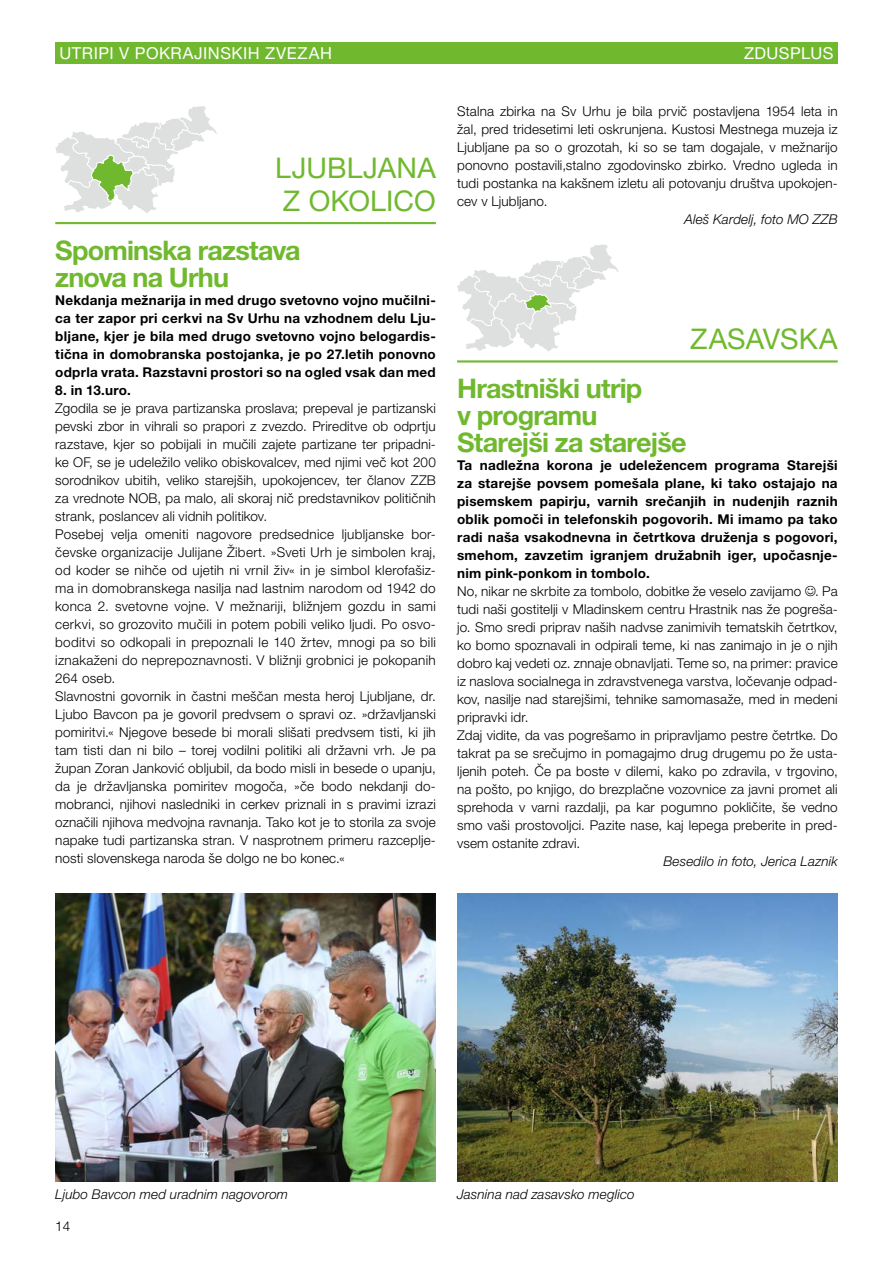
<style>
.page{position:relative;width:893px;height:1263px;background:#fff}
.page>*{position:absolute;margin:0;border:0;box-sizing:border-box;transform-origin:0 0}
.t1{font:28.5px/33px "Helvetica Neue LT Pro";letter-spacing:.005em;color:#70b92f}
.t2{font:700 27px/27px "Helvetica Neue LT Pro";letter-spacing:-.03em;color:#70b92f}
.t3{font:16.5px "Helvetica Neue LT Pro";letter-spacing:.03em;color:#fff}
.t4{font:300 13.5px/18px "Helvetica Neue LT Pro";letter-spacing:.01em;color:#000}
.t5{font:700 13.5px/18px "Helvetica Neue LT Pro";letter-spacing:.02em;color:#000;text-align:justify}
.t6{font:italic 300 13.5px "Helvetica Neue LT Pro";letter-spacing:.01em;color:#000}
</style>
<div class="page">
<div style="left:55px;top:43px;width:783px;height:21px;background:#70b92f"></div>
<svg style="left:55px;top:106px;width:162px;height:107px"></svg>
<hr style="left:55px;top:222px;width:381px;height:2px;background:#70b92f">
<svg style="left:457px;top:245px;width:162px;height:107px"></svg>
<hr style="left:457px;top:360px;width:381px;height:2px;background:#70b92f">
<img style="left:55px;top:893px;width:381px;height:288px">
<img style="left:457px;top:893px;width:381px;height:288px">
<p class="t3" style="left:60px;top:43px;width:274px">UTRIPI V POKRAJINSKIH ZVEZAH</p>
<p class="t3" style="left:744px;top:43px;width:91px">ZDUSPLUS</p>
<h1 class="t1" style="left:275px;top:151px;width:162px">LJUBLJANA<br>Z OKOLICO</h1>
<h2 class="t2" style="left:55px;top:236px;width:247px">Spominska razstava znova na Urhu</h2>
<p class="t5" style="left:55px;top:290px;width:382px">Nekdanja mežnarija in med drugo svetovno vojno mučilni&shy;ca ter zapor pri cerkvi na Sv Urhu na vzhodnem delu Lju&shy;bljane, kjer je bila med drugo svetovno vojno belogardis&shy;tična in domobranska postojanka, je po 27.letih ponovno odprla vrata. Razstavni prostori so na ogled vsak dan med</p>
<p class="t5" style="left:55px;top:380px;width:77px">8. in 13.uro.</p>
<p class="t4" style="left:55px;top:399px;width:382px">Zgodila se je prava partizanska proslava; prepeval je partizanski pevski zbor in vihrali so prapori z zvezdo. Prireditve ob odprtju razstave, kjer so pobijali in mučili zajete partizane ter pripadni&shy;ke OF, se je udeležilo veliko obiskovalcev, med njimi več kot 200 sorodnikov ubitih, veliko starejših, upokojencev, ter članov ZZB za vrednote NOB, pa malo, ali skoraj nič predstavnikov političnih strank, poslancev ali vidnih politikov.<br>Posebej velja omeniti nagovore predsednice ljubljanske bor&shy;čevske organizacije Julijane Žibert. »Sveti Urh je simbolen kraj, od koder se nihče od ujetih ni vrnil živ« in je simbol klerofašiz&shy;ma in domobranskega nasilja nad lastnim narodom od 1942 do konca 2. svetovne vojne. V mežnariji, bližnjem gozdu in sami cerkvi, so grozovito mučili in potem pobili veliko ljudi. Po osvo&shy;boditvi so odkopali in prepoznali le 140 žrtev, mnogi pa so bili iznakaženi do neprepoznavnosti. V bližnji grobnici je pokopanih 264 oseb.<br>Slavnostni govornik in častni meščan mesta heroj Ljubljane, dr.<br>Ljubo Bavcon pa je govoril predvsem o spravi oz. »državljanski pomiritvi.« Njegove besede bi morali slišati predvsem tisti, ki jih tam tisti dan ni bilo – torej vodilni politiki ali državni vrh. Je pa župan Zoran Janković obljubil, da bodo misli in besede o upanju, da je državljanska pomiritev mogoča, »če bodo nekdanji do&shy;mobranci, njihovi nasledniki in cerkev priznali in s pravimi izrazi označili njihova medvojna ravnanja. Tako kot je to storila za svoje napake tudi partizanska stran. V nasprotnem primeru razceplje&shy;nosti slovenskega naroda še dolgo ne bo konec.«</p>
<p class="t4" style="left:457px;top:102px;width:382px;text-align:justify">Stalna zbirka na Sv Urhu je bila prvič postavljena 1954 leta in žal, pred tridesetimi leti oskrunjena. Kustosi Mestnega muzeja iz Ljubljane pa so o grozotah, ki so se tam dogajale, v mežnarijo ponovno postavili,stalno zgodovinsko zbirko. Vredno ugleda in tudi postanka na kakšnem izletu ali potovanju društva upokojen&shy;cev v Ljubljano.</p>
<p class="t6" style="left:684px;top:211px;width:155px">Aleš Kardelj, foto MO ZZB</p>
<h1 class="t1" style="left:690px;top:322px;width:149px">ZASAVSKA</h1>
<h2 class="t2" style="left:457px;top:374px;width:231px">Hrastniški utrip<br>v programu<br>Starejši za starejše</h2>
<p class="t5" style="left:457px;top:456px;width:382px">Ta nadležna korona je udeležencem programa Starejši za starejše povsem pomešala plane, ki tako ostajajo na pisemskem papirju, varnih srečanjih in nudenjih raznih oblik pomoči in telefonskih pogovorih. Mi imamo pa tako radi naša vsakodnevna in četrtkova druženja s pogovori, smehom, zavzetim igranjem družabnih iger, upočasnje&shy;nim pink-ponkom in tombolo.</p>
<p class="t4" style="left:457px;top:582px;width:382px">No, nikar ne skrbite za tombolo, dobitke že veselo zavijamo . Pa tudi naši gostitelji v Mladinskem centru Hrastnik nas že pogreša&shy;jo. Smo sredi priprav naših nadvse zanimivih tematskih četrtkov, ko bomo spoznavali in odpirali teme, ki nas zanimajo in je o njih dobro kaj vedeti oz. znnaje obnavljati. Teme so, na primer: pravice iz naslova socialnega in zdravstvenega varstva, ločevanje odpad&shy;kov, nasilje nad starejšimi, tehnike samomasaže, med in medeni pripravki idr.<br>Zdaj vidite, da vas pogrešamo in pripravljamo pestre četrtke. Do takrat pa se srečujmo in pomagajmo drug drugemu po že usta&shy;ljenih poteh. Če pa boste v dilemi, kako po zdravila, v trgovino, na pošto, po knjigo, do brezplačne vozovnice za javni promet ali sprehoda v varni razdalji, pa kar pogumno pokličite, še vedno smo vaši prostovoljci. Pazite nase, kaj lepega preberite in pred&shy;vsem ostanite zdravi.</p>
<p class="t6" style="left:663px;top:853px;width:176px">Besedilo in foto, Jerica Laznik</p>
<p class="t6" style="left:55px;top:1186px;width:234px">Ljubo Bavcon med uradnim nagovorom</p>
<p class="t6" style="left:457px;top:1186px;width:179px">Jasnina nad zasavsko meglico</p>
<p class="t4" style="left:55px;top:1217px;width:17px">14</p>
</div>
